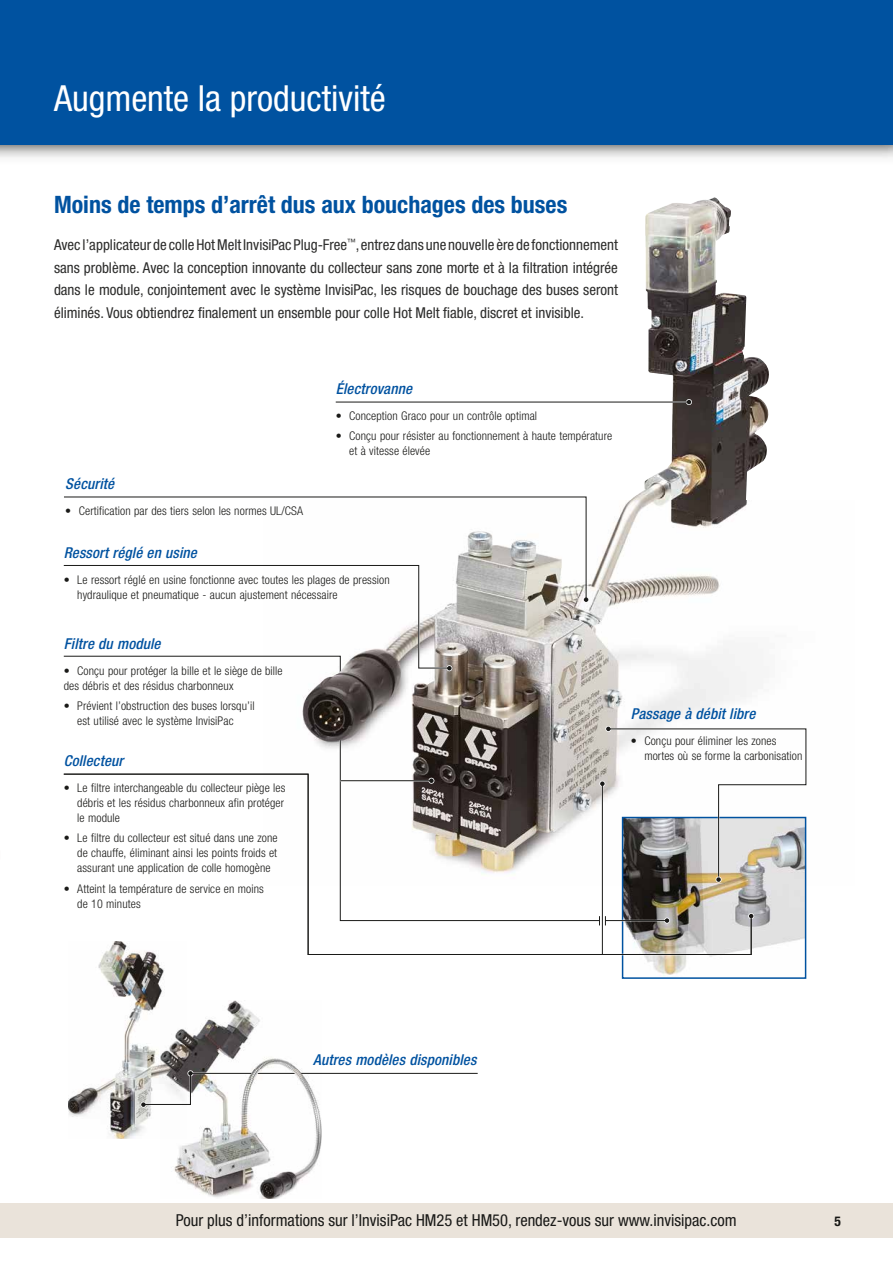
<style>
.page{position:relative;width:893px;height:1263px;background:#fff}
.page>*{position:absolute;margin:0;border:0;box-sizing:border-box;transform-origin:0 0}
.t1{font:condensed 36px "Helvetica Neue LT Std";color:#fff}
.t2{font:700 condensed 24px "Helvetica Neue LT Std";color:#0052a0}
.t3{font:condensed 16.5px "Helvetica Neue LT Std";color:#1a1a18}
.t4{font:condensed 15px/22.5px "Helvetica Neue LT Std";color:#2c2c2b;text-align:justify}
.t5{font:italic 500 condensed 15px "Helvetica Neue LT Std";letter-spacing:.01em;color:#0052a0}
.t6{font:700 condensed 13.5px "Helvetica Neue LT Std";color:#1a1a18}
.t7{font:300 condensed 12px/15px "Helvetica Neue LT Std";letter-spacing:.01em;color:#1a1a18}
</style>
<div class="page">
<div style="left:0;top:0;width:893px;height:145px;background:#0052a0"></div>
<img style="left:302px;top:197px;width:412px;height:304px">
<img style="left:68px;top:956px;width:96px;height:183px">
<img style="left:161px;top:1001px;width:160px;height:197px">
<img style="left:161px;top:1002px;width:85px;height:192px">
<img style="left:452px;top:501px;width:355px;height:384px">
<img style="left:644px;top:882px;width:159px;height:93px">
<div style="left:622px;top:817px;width:184px;height:162px;border:2px solid #0052a0"></div>
<hr style="left:336px;top:401px;width:352px;height:2px;background:#fff">
<svg style="left:63px;top:656px;width:537px;height:118px"></svg>
<svg style="left:751px;top:913px;width:3px;height:6px"></svg>
<svg style="left:63px;top:774px;width:688px;height:181px"></svg>
<svg style="left:599px;top:726px;width:208px;height:156px"></svg>
<svg style="left:428px;top:778px;width:6px;height:6px"></svg>
<hr style="left:340px;top:780px;width:91px;height:1px;background:#1a1a18">
<svg style="left:63px;top:565px;width:389px;height:106px"></svg>
<img style="left:302px;top:668px;width:99px;height:75px">
<img style="left:413px;top:807px;width:141px;height:63px">
<svg style="left:584px;top:597px;width:4px;height:5px"></svg>
<svg style="left:686px;top:399px;width:6px;height:6px"></svg>
<hr style="left:336px;top:402px;width:352px;height:1px;background:#1a1a18">
<svg style="left:64px;top:497px;width:522px;height:103px"></svg>
<svg style="left:140px;top:1070px;width:338px;height:38px"></svg>
<img style="left:248px;top:1069px;width:54px;height:9px">
<div style="left:0;top:1203px;width:893px;height:35px;background:#eae3da"></div>
<h1 class="t1" style="left:54px;top:77px;width:333px">Augmente la productivité</h1>
<h2 class="t2" style="left:54px;top:190px;width:515px">Moins de temps d’arrêt dus aux bouchages des buses</h2>
<p class="t4" style="left:54px;top:233px;width:565px">Avec l’applicateur de colle Hot Melt InvisiPac Plug-Free<sup>™</sup>, entrez dans une nouvelle ère de fonctionnement sans problème. Avec la conception innovante du collecteur sans zone morte et à la filtration intégrée dans le module, conjointement avec le système InvisiPac, les risques de bouchage des buses seront éliminés. Vous obtiendrez finalement un ensemble pour colle Hot Melt fiable, discret et invisible.</p>
<p class="t5" style="left:65px;top:475px;width:50px">Sécurité</p>
<p class="t7" style="left:65px;top:503px;width:239px">• Certification par des tiers selon les normes UL/CSA</p>
<p class="t5" style="left:336px;top:380px;width:78px">Électrovanne</p>
<p class="t7" style="left:336px;top:408px;width:203px">• Conception Graco pour un contrôle optimal</p>
<p class="t7" style="left:349px;top:429px;width:265px;text-indent:-14px">• Conçu pour résister au fonctionnement à haute température et à vitesse élevée</p>
<p class="t5" style="left:64px;top:544px;width:135px">Ressort réglé en usine</p>
<p class="t7" style="left:77px;top:572px;width:314px;text-indent:-14px">• Le ressort réglé en usine fonctionne avec toutes les plages de pression hydraulique et pneumatique - aucun ajustement nécessaire</p>
<p class="t5" style="left:64px;top:635px;width:98px">Filtre du module</p>
<p class="t7" style="left:64px;top:663px;width:220px">• Conçu pour protéger la bille et le siège de bille des débris et des résidus charbonneux</p>
<p class="t7" style="left:77px;top:698px;width:179px;text-indent:-13px">• Prévient l’obstruction des buses lorsqu’il est utilisé avec le système InvisiPac</p>
<p class="t5" style="left:64px;top:752px;width:61px">Collecteur</p>
<p class="t7" style="left:77px;top:780px;width:210px;text-align:justify;text-indent:-14px">• Le filtre interchangeable du collecteur piège les débris et les résidus charbonneux afin protéger le module</p>
<p class="t7" style="left:77px;top:831px;width:202px;text-align:justify;text-indent:-14px">• Le filtre du collecteur est situé dans une zone de chauffe, éliminant ainsi les points froids et assurant une application de colle homogène</p>
<p class="t7" style="left:77px;top:881px;width:188px;text-indent:-14px">• Atteint la température de service en moins de 10 minutes</p>
<p class="t5" style="left:631px;top:704px;width:126px">Passage à débit libre</p>
<p class="t7" style="left:644px;top:733px;width:160px;text-indent:-14px">• Conçu pour éliminer les zones mortes où se forme la carbonisation</p>
<p class="t5" style="left:313px;top:1051px;width:165px">Autres modèles disponibles</p>
<h3 class="t3" style="left:176px;top:1210px;width:563px">Pour plus d’informations sur l’InvisiPac HM25 et HM50, rendez-vous sur www.invisipac.com</h3>
<p class="t6" style="left:834px;top:1213px;width:8px">5</p>
</div>
